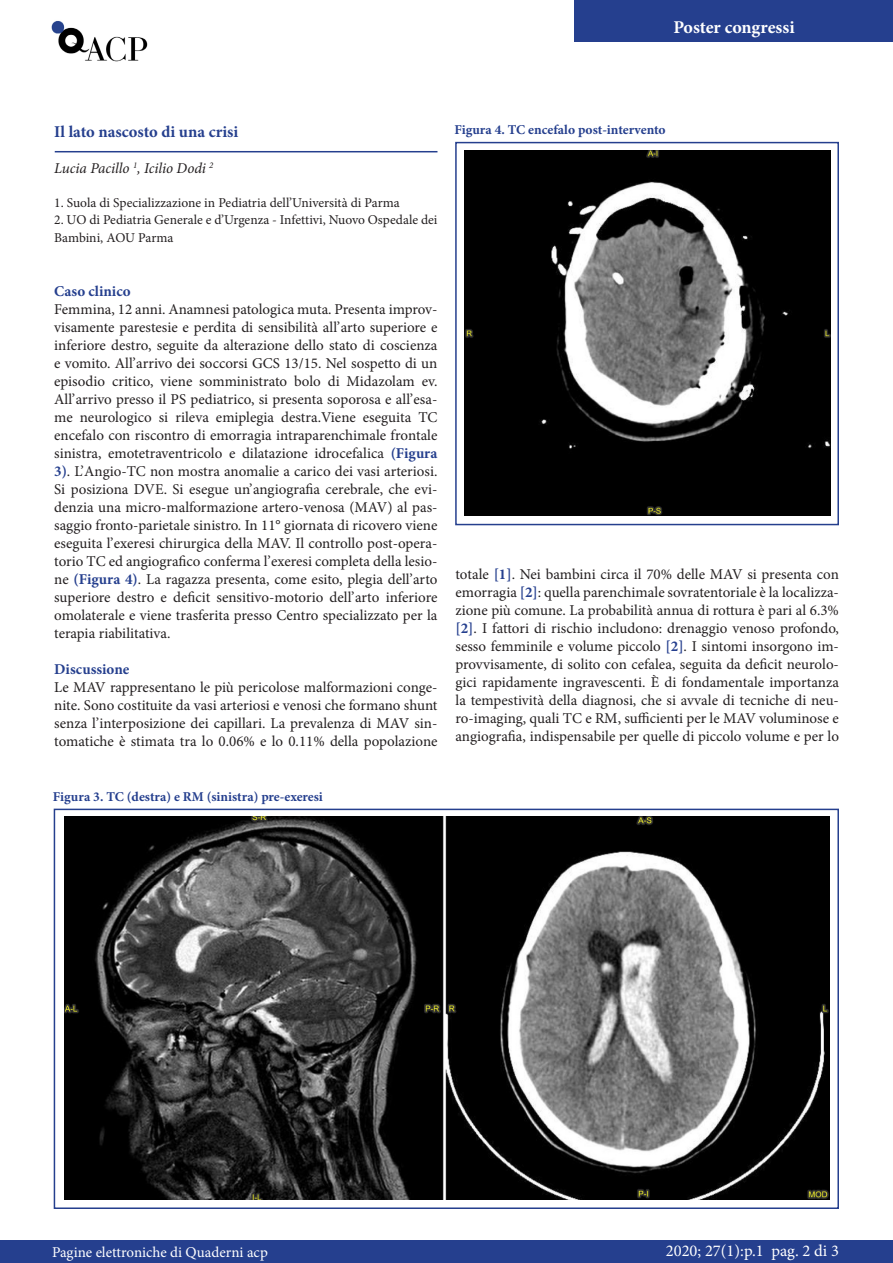
<style>
.page{position:relative;width:893px;height:1263px;background:#fff}
.page>*{position:absolute;margin:0;border:0;box-sizing:border-box;transform-origin:0 0}
.t1{font:700 18px "Minion Pro";letter-spacing:-.005em;color:#fff}
.t2{font:700 16.5px "Minion Pro";color:#253f8e}
.t3{font:16.5px "Minion Pro";color:#fff}
.t4{font:15px/18px "Minion Pro";color:#231f20;text-align:justify}
.t5{font:15px "Minion Pro";color:#fff}
.t6{font:italic 15px "Minion Pro";letter-spacing:-.005em;color:#231f20}
.t7{font:700 15px "Minion Pro";color:#253f8e}
.t8{font:13.5px/18px "Minion Pro";color:#231f20}
.t9{font:700 13.5px "Minion Pro";color:#253f8e}
.s1{font-weight:700;color:#253f8e}
</style>
<div class="page">
<div style="left:575px;top:0;width:318px;height:41px;background:#253f8e"></div>
<img style="left:51px;top:21px;width:97px;height:41px">
<div style="left:0;top:1240px;width:893px;height:23px;background:#253f8e"></div>
<hr style="left:55px;top:151px;width:382px;height:1px;background:#253f8e">
<div style="left:54px;top:809px;width:785px;height:400px;border:2px solid #253f8e"></div>
<div style="left:455px;top:142px;width:384px;height:383px;border:2px solid #253f8e"></div>
<img style="left:65px;top:816px;width:764px;height:384px">
<img style="left:465px;top:151px;width:365px;height:364px">
<p class="t1" style="left:673px;top:15px;width:123px">Poster congressi</p>
<p class="t2" style="left:54px;top:120px;width:186px">Il lato nascosto di una crisi</p>
<p class="t6" style="left:54px;top:158px;width:161px">Lucia Pacillo <sup>1</sup>, Icilio Dodi <sup>2</sup></p>
<p class="t8" style="left:54px;top:194px;width:347px">1. Suola di Specializzazione in Pediatria dell’Università di Parma</p>
<p class="t8" style="left:54px;top:210px;width:385px">2. UO di Pediatria Generale e d’Urgenza - Infettivi, Nuovo Ospedale dei<br>Bambini, AOU Parma</p>
<p class="t7" style="left:54px;top:280px;width:78px">Caso clinico</p>
<p class="t4" style="left:54px;top:300px;width:385px">Femmina, 12 anni. Anamnesi patologica muta. Presenta improv&shy;visamente parestesie e perdita di sensibilità all’arto superiore e inferiore destro, seguite da alterazione dello stato di coscienza e vomito. All’arrivo dei soccorsi GCS 13/15. Nel sospetto di un episodio critico, viene somministrato bolo di Midazolam ev.<br>All’arrivo presso il PS pediatrico, si presenta soporosa e all’esa&shy;me neurologico si rileva emiplegia destra.Viene eseguita TC encefalo con riscontro di emorragia intraparenchimale frontale sinistra, emotetraventricolo e dilatazione idrocefalica <span class="s1">(Figura 3)</span>. L’Angio-TC non mostra anomalie a carico dei vasi arteriosi.<br>Si posiziona DVE. Si esegue un’angiografia cerebrale, che evi&shy;denzia una micro-malformazione artero-venosa (MAV) al pas&shy;saggio fronto-parietale sinistro. In 11° giornata di ricovero viene eseguita l’exeresi chirurgica della MAV. Il controllo post-opera&shy;torio TC ed angiografico conferma l’exeresi completa della lesio&shy;ne <span class="s1">(Figura 4)</span>. La ragazza presenta, come esito, plegia dell’arto superiore destro e deficit sensitivo-motorio dell’arto inferiore omolaterale e viene trasferita presso Centro specializzato per la terapia riabilitativa.</p>
<p class="t7" style="left:54px;top:658px;width:77px">Discussione</p>
<p class="t4" style="left:54px;top:678px;width:385px">Le MAV rappresentano le più pericolose malformazioni conge&shy;nite. Sono costituite da vasi arteriosi e venosi che formano shunt senza l’interposizione dei capillari. La prevalenza di MAV sin&shy;tomatiche è stimata tra lo 0.06% e lo 0.11% della popolazione</p>
<p class="t9" style="left:53px;top:787px;width:271px">Figura 3. TC (destra) e RM (sinistra) pre-exeresi</p>
<p class="t9" style="left:454px;top:120px;width:213px">Figura 4. TC encefalo post-intervento</p>
<p class="t4" style="left:455px;top:565px;width:385px">totale <span class="s1">[1]</span>. Nei bambini circa il 70% delle MAV si presenta con emorragia <span class="s1">[2]</span>: quella parenchimale sovratentoriale è la localizza&shy;zione più comune. La probabilità annua di rottura è pari al 6.3% <span class="s1">[2]</span>. I fattori di rischio includono: drenaggio venoso profondo, sesso femminile e volume piccolo <span class="s1">[2]</span>. I sintomi insorgono im&shy;provvisamente, di solito con cefalea, seguita da deficit neurolo&shy;gici rapidamente ingravescenti. È di fondamentale importanza la tempestività della diagnosi, che si avvale di tecniche di neu&shy;ro-imaging, quali TC e RM, sufficienti per le MAV voluminose e angiografia, indispensabile per quelle di piccolo volume e per lo</p>
<p class="t5" style="left:52px;top:1242px;width:217px">Pagine elettroniche di Quaderni acp</p>
<p class="t3" style="left:666px;top:1240px;width:175px">2020; 27(1):p.1 pag. 2 di 3</p>
</div>
